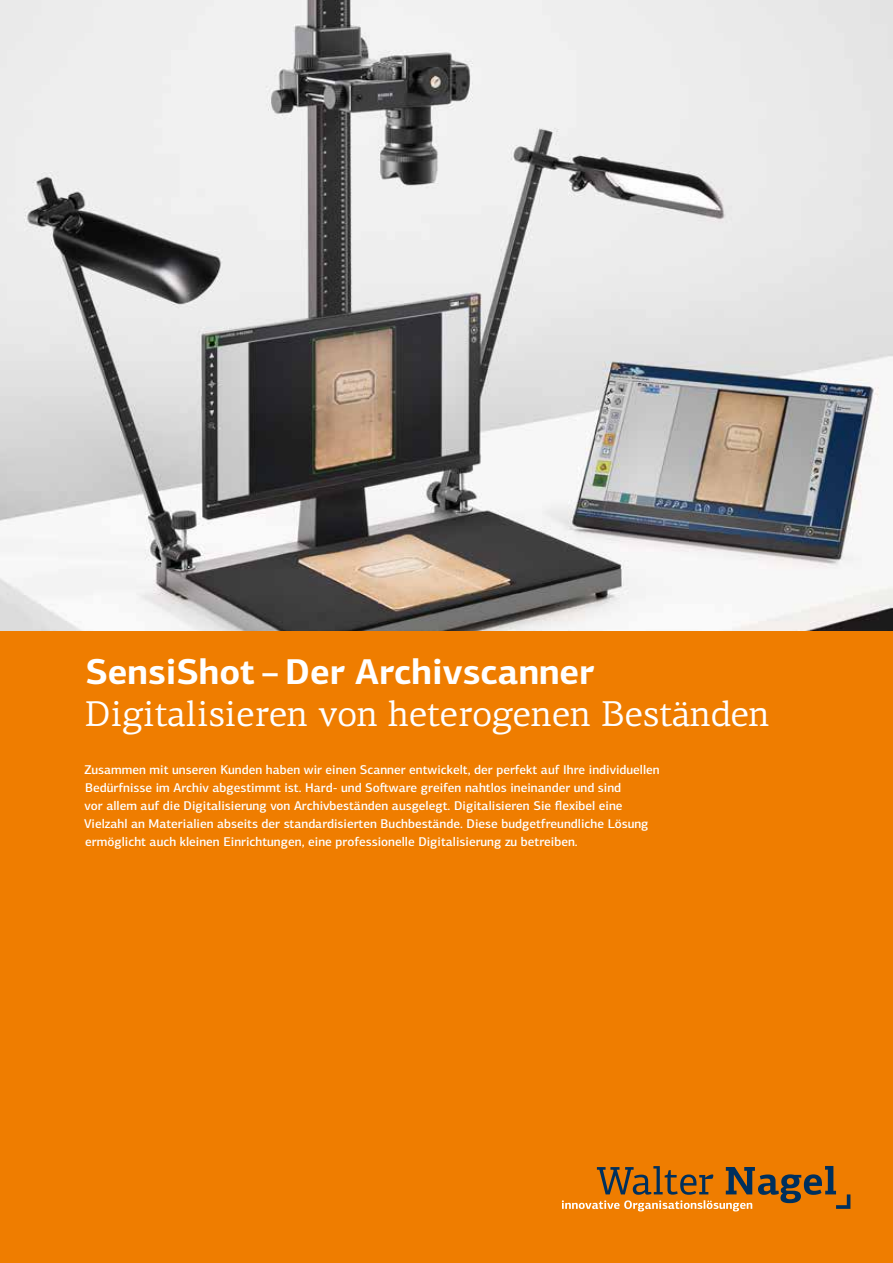
<style>
.page{position:relative;width:893px;height:1263px;background:#fff}
.page>*{position:absolute;margin:0;border:0;box-sizing:border-box;transform-origin:0 0}
.t1{font:36px "PF Centro Serif Pro";color:#fff}
.t2{font:700 36px "PF Centro Sans Pro";color:#fff}
.t3{font:500 12.75px/18px "PF Centro Sans Pro";color:#fff}
</style>
<div class="page">
<img style="left:0;top:0;width:893px;height:631px">
<div style="left:0;top:631px;width:893px;height:632px;background:#ef7d00"></div>
<svg style="left:562px;top:1166px;width:288px;height:45px"></svg>
<h1 class="t2" style="left:86px;top:648px;width:510px">SensiShot – Der Archivscanner</h1>
<h1 class="t1" style="left:85px;top:692px;width:686px">Digitalisieren von heterogenen Beständen</h1>
<p class="t3" style="left:84px;top:761px;width:577px">Zusammen mit unseren Kunden haben wir einen Scanner entwickelt, der perfekt auf Ihre individuellen Bedürfnisse im Archiv abgestimmt ist. Hard- und Software greifen nahtlos ineinander und sind<br>vor allem auf die Digitalisierung von Archivbeständen ausgelegt. Digitalisieren Sie flexibel eine Vielzahl an Materialien abseits der standardisierten Buchbestände. Diese budgetfreundliche Lösung ermöglicht auch kleinen Einrichtungen, eine professionelle Digitalisierung zu betreiben.</p>
</div>
